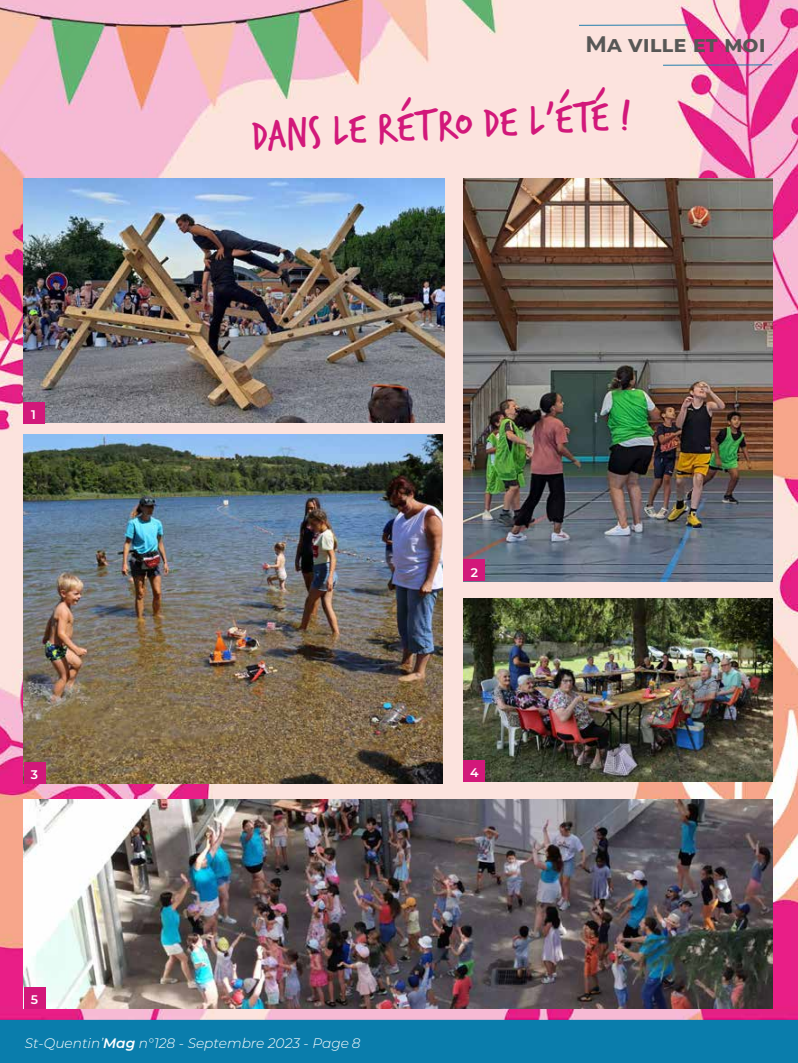
<style>
.page{position:relative;width:798px;height:1063px;background:#fff}
.page>*{position:absolute;margin:0;border:0;box-sizing:border-box;transform-origin:0 0}
.t1{font:45px "Verveine";color:#d2187a}
.t2{font:700 22.5px "Montserrat";color:#575756}
.t3{font:italic 300 13.75px "Montserrat";color:#fff}
.t4{font:600 12.5px "Montserrat";color:#fff}
.s1{font-weight:600}
</style>
<div class="page">
<div style="left:0;top:1020px;width:797px;height:43px;background:#0a7dac"></div>
<img style="left:0;top:0;width:797px;height:1020px">
<hr style="left:578px;top:25px;width:110px;height:1px;background:#207dac">
<hr style="left:662px;top:65px;width:110px;height:1px;background:#207dac">
<img style="left:24px;top:179px;width:420px;height:244px">
<img style="left:463px;top:179px;width:309px;height:402px">
<img style="left:24px;top:434px;width:418px;height:349px">
<img style="left:24px;top:799px;width:748px;height:210px">
<img style="left:463px;top:599px;width:309px;height:182px">
<div style="left:23px;top:402px;width:21px;height:21px;background:#d2187a"></div>
<div style="left:463px;top:560px;width:22px;height:21px;background:#d2187a"></div>
<div style="left:463px;top:760px;width:22px;height:21px;background:#d2187a"></div>
<div style="left:24px;top:763px;width:21px;height:21px;background:#d2187a"></div>
<div style="left:24px;top:987px;width:21px;height:22px;background:#d2187a"></div>
<h2 class="t2" style="left:585px;top:28px;width:182px">Ma ville et moi</h2>
<p class="t4" style="left:31px;top:406px;width:6px">1</p>
<h1 class="t1" style="left:249px;top:104px;width:382px;rotate:-3deg">DANS LE RÉTRO DE L’ÉTÉ !</h1>
<p class="t4" style="left:470px;top:563px;width:9px">2</p>
<p class="t4" style="left:31px;top:766px;width:9px">3</p>
<p class="t4" style="left:470px;top:763px;width:10px">4</p>
<p class="t4" style="left:31px;top:991px;width:9px">5</p>
<p class="t3" style="left:25px;top:1034px;width:337px">St-Quentin’<span class="s1">Mag</span> n°128 - Septembre 2023 - Page 8</p>
</div>
